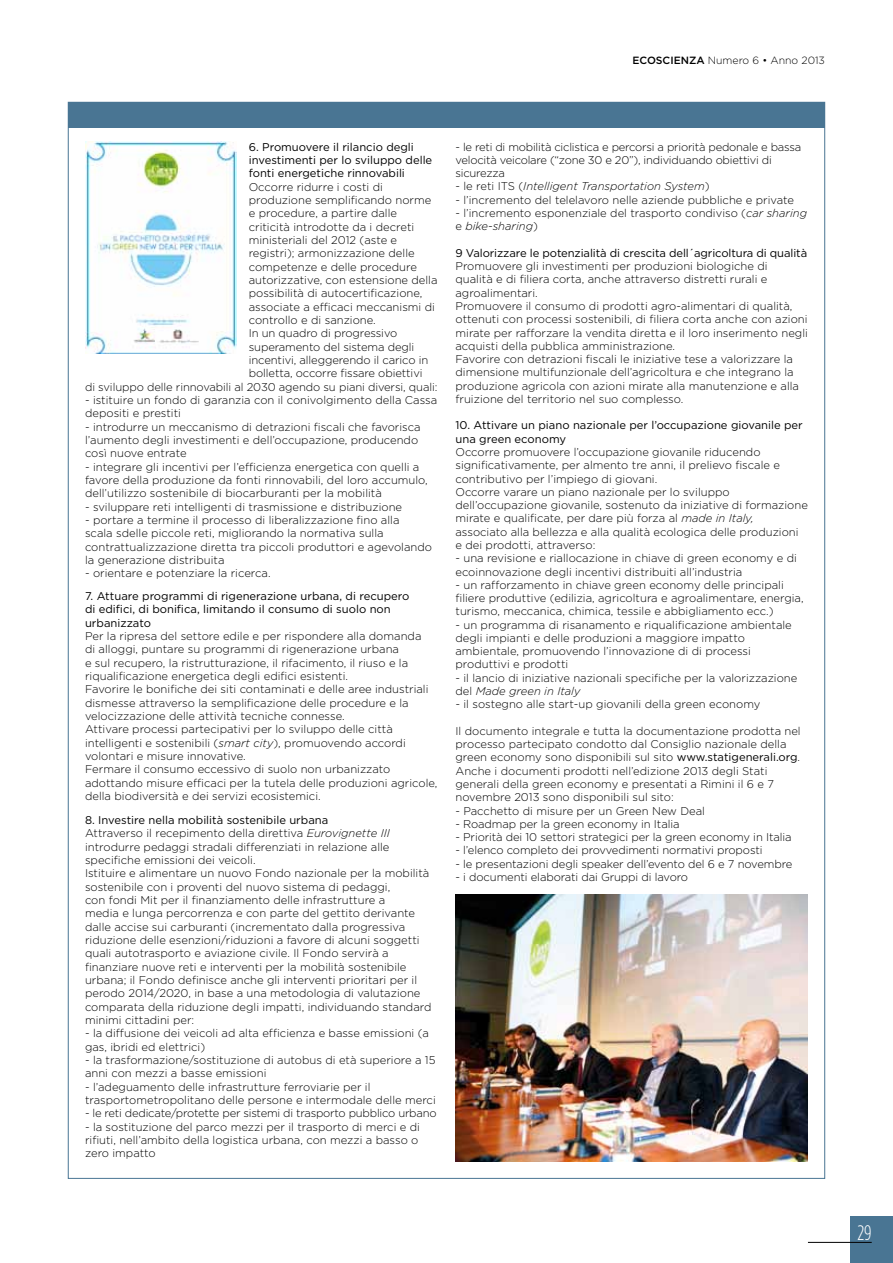
<style>
.page{position:relative;width:893px;height:1263px;background:#fff}
.page>*{position:absolute;margin:0;border:0;box-sizing:border-box;transform-origin:0 0}
.t1{font:300 condensed 21px "Gotham HTF";color:#fff}
.t2{font:300 11.25px/13.4px "Gotham";color:#000}
.t3{font:300 11.25px/13.4px "Gotham";letter-spacing:-.02em;color:#000}
.t4{font:11.25px "Gotham";color:#000}
.t5{font:italic 300 11.25px "Gotham HTF";color:#000}
.t6{font:300 10.5px "Gotham HTF";color:#000}
.s1{font-weight:500}
.s2{font-weight:400}
.s3{font-family:"Gotham HTF";font-style:italic}
.s4{font-family:"Gotham";font-style:normal}
</style>
<div class="page">
<div style="left:850px;top:1216px;width:43px;height:47px;background:#497593"></div>
<hr style="left:808px;top:1242px;width:64px;height:1px;background:#000">
<div style="left:68px;top:102px;width:756px;height:26px;background:#497593"></div>
<img style="left:86px;top:141px;width:150px;height:212px">
<img style="left:455px;top:894px;width:353px;height:267px">
<p class="t6" style="left:632px;top:55px;width:194px"><span class="s1">ECOSCIENZA</span> Numero 6 • Anno 2013</p>
<p class="t4" style="left:249px;top:141px;width:167px">6. Promuovere il rilancio degli</p>
<p class="t4" style="left:249px;top:154px;width:185px">investimenti per lo sviluppo delle</p>
<p class="t4" style="left:249px;top:167px;width:158px">fonti energetiche rinnovabili</p>
<p class="t2" style="left:249px;top:180px;width:136px">Occorre ridurre i costi di</p>
<p class="t2" style="left:249px;top:193px;width:184px">produzione semplificando norme</p>
<p class="t2" style="left:249px;top:207px;width:150px">e procedure, a partire dalle</p>
<p class="t2" style="left:249px;top:220px;width:167px">criticità introdotte da i decreti</p>
<p class="t2" style="left:249px;top:233px;width:150px">ministeriali del 2012 (aste e</p>
<p class="t2" style="left:249px;top:247px;width:167px">registri); armonizzazione delle</p>
<p class="t2" style="left:249px;top:260px;width:170px">competenze e delle procedure</p>
<p class="t2" style="left:249px;top:273px;width:190px">autorizzative, con estensione della</p>
<p class="t2" style="left:249px;top:287px;width:175px">possibilità di autocertificazione,</p>
<p class="t2" style="left:249px;top:300px;width:188px">associate a efficaci meccanismi di</p>
<p class="t2" style="left:249px;top:313px;width:129px">controllo e di sanzione.</p>
<p class="t2" style="left:249px;top:327px;width:150px">I n un quadro di progressivo</p>
<p class="t2" style="left:249px;top:340px;width:167px">superamento del sistema degli</p>
<p class="t2" style="left:249px;top:353px;width:181px">incentivi, alleggerendo il carico in</p>
<p class="t2" style="left:249px;top:367px;width:175px">bolletta, occorre fissare obiettivi</p>
<p class="t2" style="left:85px;top:380px;width:354px">di sviluppo delle rinnovabili al 2030 agendo su piani diversi, quali:</p>
<p class="t2" style="left:85px;top:393px;width:354px">- istituire un fondo di garanzia con il conivolgimento della Cassa depositi e prestiti</p>
<p class="t2" style="left:85px;top:420px;width:337px">- introdurre un meccanismo di detrazioni fiscali che favorisca l’aumento degli investimenti e dell’occupazione, producendo così nuove entrate</p>
<p class="t2" style="left:85px;top:460px;width:344px">- integrare gli incentivi per l’efficienza energetica con quelli a favore della produzione da fonti rinnovabili, del loro accumulo, dell’utilizzo sostenibile di biocarburanti per la mobilità</p>
<p class="t2" style="left:85px;top:500px;width:319px">- sviluppare reti intelligenti di trasmissione e distribuzione</p>
<p class="t2" style="left:85px;top:513px;width:348px">- portare a termine il processo di liberalizzazione fino alla<br>scala sdelle piccole reti, migliorando la normativa sulla contrattualizzazione diretta tra piccoli produttori e agevolando la generazione distribuita</p>
<p class="t2" style="left:85px;top:567px;width:187px">- orientare e potenziare la ricerca.</p>
<p class="t2" style="left:85px;top:589px;width:354px"><span class="s2">7. Attuare programmi di rigenerazione urbana, di recupero<br>di edifici, di bonifica, limitando il consumo di suolo non urbanizzato<br></span>Per la ripresa del settore edile e per rispondere alla domanda<br>di alloggi, puntare su programmi di rigenerazione urbana<br>e sul recupero, la ristrutturazione, il rifacimento, il riuso e la riqualificazione energetica degli edifici esistenti.<br>Favorire le bonifiche dei siti contaminati e delle aree industriali dismesse attraverso la semplificazione delle procedure e la velocizzazione delle attività tecniche connesse.<br>Attivare processi partecipativi per lo sviluppo delle città intelligenti e sostenibili (<span class="s3">smart city</span>), promuovendo accordi volontari e misure innovative.<br>Fermare il consumo eccessivo di suolo non urbanizzato adottando misure efficaci per la tutela delle produzioni agricole, della biodiversità e dei servizi ecosistemici.</p>
<p class="t2" style="left:85px;top:813px;width:348px"><span class="s2">8. Investire nella mobilità sostenibile urbana<br></span>Attraverso il recepimento della direttiva <span class="s3">Eurovignette III </span>introdurre pedaggi stradali differenziati in relazione alle specifiche emissioni dei veicoli.<br>Istituire e alimentare un nuovo Fondo nazionale per la mobilità sostenibile con i proventi del nuovo sistema di pedaggi,<br>con fondi M it per il finanziamento delle infrastrutture a<br>media e lunga percorrenza e con parte del gettito derivante dalle accise sui carburanti (incrementato dalla progressiva riduzione delle esenzioni/riduzioni a favore di alcuni soggetti quali autotrasporto e aviazione civile. I l Fondo servirà a finanziare nuove reti e interventi per la mobilità sostenibile urbana; il Fondo definisce anche gli interventi prioritari per il perodo 2014/2020, in base a una metodologia di valutazione comparata della riduzione degli impatti, individuando standard minimi cittadini per:</p>
<p class="t2" style="left:85px;top:1026px;width:345px">- la diffusione dei veicoli ad alta efficienza e basse emissioni (a gas, ibridi ed elettrici)</p>
<p class="t2" style="left:85px;top:1053px;width:352px">- la trasformazione/sostituzione di autobus di età superiore a 15 anni con mezzi a basse emissioni</p>
<p class="t2" style="left:85px;top:1080px;width:352px">- l’adeguamento delle infrastrutture ferroviarie per il trasportometropolitano delle persone e intermodale delle merci</p>
<p class="t3" style="left:85px;top:1106px;width:353px">- le reti dedicate/protette per sistemi di trasporto pubblico urbano</p>
<p class="t2" style="left:85px;top:1120px;width:336px">- la sostituzione del parco mezzi per il trasporto di merci e di rifiuti, nell’ambito della logistica urbana, con mezzi a basso o zero impatto</p>
<p class="t3" style="left:455px;top:140px;width:347px">- le reti di mobilità ciclistica e percorsi a priorità pedonale e bassa velocità veicolare (“zone 30 e 20”), individuando obiettivi di sicurezza</p>
<p class="t5" style="left:455px;top:180px;width:256px"><span class="s4">- le reti ITS (</span>Intelligent Transportation System<span class="s4">)</span></p>
<p class="t2" style="left:455px;top:193px;width:340px">- l’incremento del telelavoro nelle aziende pubbliche e private</p>
<p class="t2" style="left:455px;top:206px;width:353px">- l’incremento esponenziale del trasporto condiviso (<span class="s3">car sharing </span>e <span class="s3">bike-sharing</span>)</p>
<p class="t2" style="left:455px;top:246px;width:354px"><span class="s2">9 Valorizzare le potenzialità di crescita dell´agricoltura di qualità </span>Promuovere gli investimenti per produzioni biologiche di<br>qualità e di filiera corta, anche attraverso distretti rurali e agroalimentari.<br>Promuovere il consumo di prodotti agro-alimentari di qualità, ottenuti con processi sostenibili, di filiera corta anche con azioni mirate per rafforzare la vendita diretta e il loro inserimento negli acquisti della pubblica amministrazione.<br>Favorire con detrazioni fiscali le iniziative tese a valorizzare la dimensione multifunzionale dell’agricoltura e che integrano la produzione agricola con azioni mirate alla manutenzione e alla fruizione del territorio nel suo complesso.</p>
<p class="t2" style="left:455px;top:419px;width:354px"><span class="s2">10. Attivare un piano nazionale per l’occupazione giovanile per una green economy<br></span>Occorre promuovere l’occupazione giovanile riducendo significativamente, per almento tre anni, il prelievo fiscale e contributivo per l’impiego di giovani.<br>Occorre varare un piano nazionale per lo sviluppo dell’occupazione giovanile, sostenuto da iniziative di formazione mirate e qualificate, per dare più forza al <span class="s3">made in Italy, </span>associato alla bellezza e alla qualità ecologica delle produzioni e dei prodotti, attraverso:</p>
<p class="t2" style="left:455px;top:551px;width:343px">- una revisione e riallocazione in chiave di green economy e di ecoinnovazione degli incentivi distribuiti all’industria</p>
<p class="t2" style="left:455px;top:578px;width:350px">- un rafforzamento in chiave green economy delle principali filiere produttive (edilizia, agricoltura e agroalimentare, energia, turismo, meccanica, chimica, tessile e abbigliamento ecc.)</p>
<p class="t2" style="left:455px;top:618px;width:338px">- un programma di risanamento e riqualificazione ambientale degli impianti e delle produzioni a maggiore impatto ambientale, promuovendo l’innovazione di di processi produttivi e prodotti</p>
<p class="t2" style="left:455px;top:671px;width:343px">- il lancio di iniziative nazionali specifiche per la valorizzazione del <span class="s3">Made green in Italy</span></p>
<p class="t2" style="left:455px;top:697px;width:306px"><span class="s3">-</span> il sostegno alle start-up giovanili della green economy</p>
<p class="t2" style="left:455px;top:724px;width:347px">I l documento integrale e tutta la documentazione prodotta nel processo partecipato condotto dal Consiglio nazionale della green economy sono disponibili sul sito <span class="s2">www.statigenerali.org</span>.<br>Anche i documenti prodotti nell’edizione 2013 degli Stati generali della green economy e presentati a Rimini il 6 e 7 novembre 2013 sono disponibili sul sito:</p>
<p class="t2" style="left:455px;top:804px;width:251px">- Pacchetto di misure per un Green New Deal</p>
<p class="t2" style="left:455px;top:817px;width:226px">- Roadmap per la green economy in Italia</p>
<p class="t2" style="left:455px;top:830px;width:338px">- Priorità dei 10 settori strategici per la green economy in Italia</p>
<p class="t2" style="left:455px;top:843px;width:309px">- l’elenco completo dei provvedimenti normativi proposti</p>
<p class="t2" style="left:455px;top:857px;width:338px">- le presentazioni degli speaker dell’evento del 6 e 7 novembre</p>
<p class="t2" style="left:455px;top:870px;width:234px">- i documenti elaborati dai Gruppi di lavoro</p>
<p class="t1" style="left:857px;top:1221px;width:16px">29</p>
</div>
